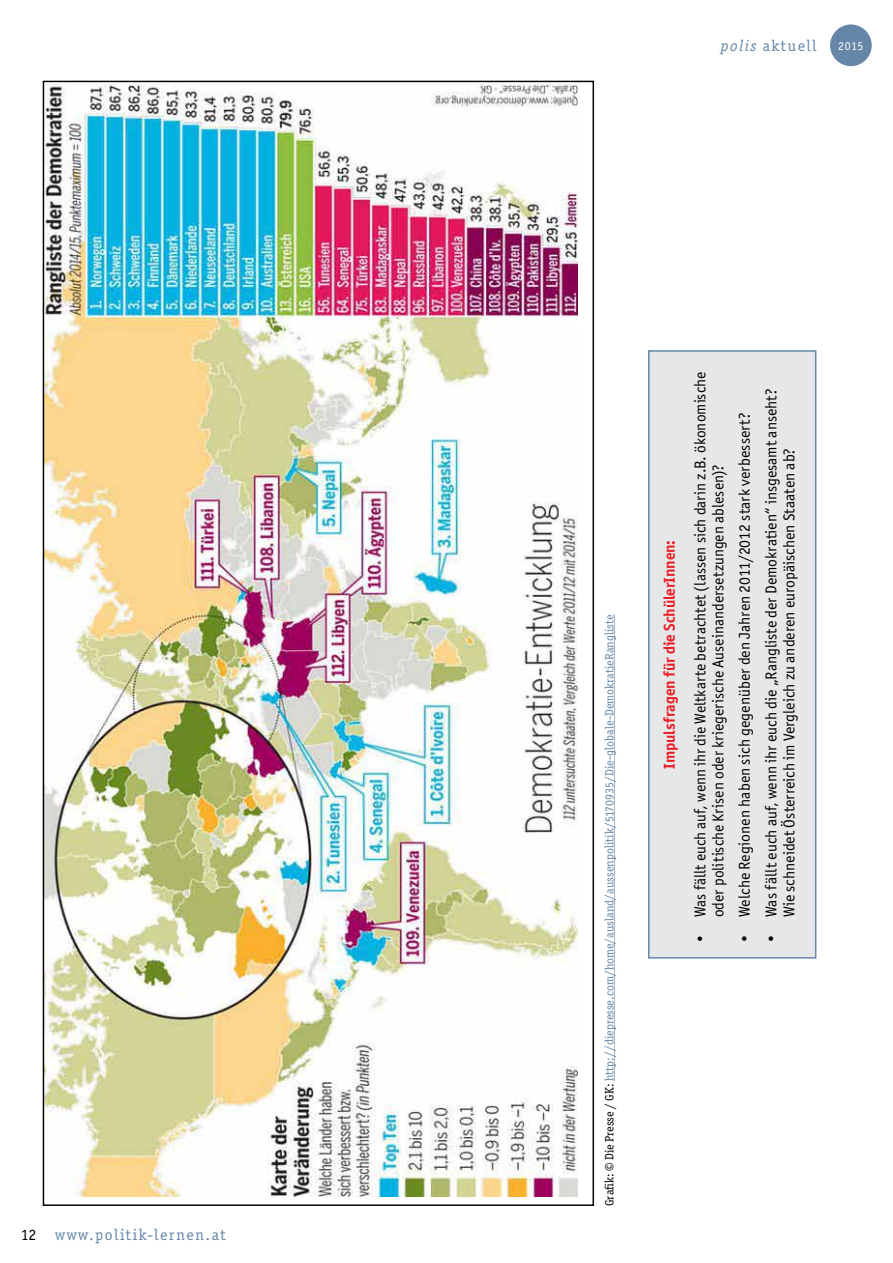
<style>
.page{position:relative;width:893px;height:1263px;background:#fff}
.page>*{position:absolute;margin:0;border:0;box-sizing:border-box;transform-origin:0 0}
.t1{font:15.75px/18px "Officina San ITC";color:#000}
.t2{font:15.75px "Officina Ser ITC";letter-spacing:.1em;color:#6586a7}
.t3{font:700 15.75px "Officina San ITC";letter-spacing:-.005em;color:#ed1d24}
.t4{font:15.75px "Officina Ser ITC";color:#000}
.t5{font:12px "Officina Ser ITC";color:#6586a7}
.t6{font:12px "Officina Ser ITC";color:#fff}
.s1{font-style:italic}
.s2{color:#000}
</style>
<div class="page">
<img style="left:45px;top:84px;width:533px;height:1113px">
<hr style="left:614px;top:614px;width:1px;height:467px;background:#a8b6cb">
<div style="left:649px;top:351px;width:167px;height:607px;background:#e6e7e8"></div>
<div style="left:648px;top:350px;width:168px;height:609px;border:2px solid #6586a7"></div>
<div style="left:831px;top:25px;width:40px;height:40px;background:#6586a7;border-radius:50%"></div>
<div style="left:830px;top:25px;width:42px;height:41px;border:2px solid #6586a7;border-radius:50%"></div>
<p class="t4" style="left:21px;top:1225px;width:17px">12</p>
<p class="t2" style="left:55px;top:1225px;width:172px">www.politik-lernen.at</p>
<p class="t2" style="left:721px;top:37px;width:97px"><span class="s1">polis</span> aktuell</p>
<p class="t6" style="left:838px;top:39px;width:27px">2015</p>
<p class="t5" style="left:602px;top:1206px;width:593px;rotate:-90deg"><span class="s2">Grafik: © Die Presse / GK:</span> http://diepresse.com/home/ausland/aussenpolitik/5170935/Die-globale-DemokratieRangliste</p>
<p class="t3" style="left:659px;top:769px;width:230px;rotate:-90deg">Impulsfragen für die SchülerInnen:</p>
<p class="t1" style="left:691px;top:917px;width:547px;text-indent:-27px;rotate:-90deg">• Was fällt euch auf, wenn ihr die Weltkarte betrachtet (lassen sich darin z.B. ökonomische oder politische Krisen oder kriegerische Auseinandersetzungen ablesen)?</p>
<p class="t1" style="left:735px;top:944px;width:533px;rotate:-90deg">• Welche Regionen haben sich gegenüber den Jahren 2011/2012 stark verbessert?</p>
<p class="t1" style="left:762px;top:917px;width:530px;text-indent:-27px;rotate:-90deg">• Was fällt euch auf, wenn ihr euch die „Rangliste der Demokratien“ insgesamt anseht?<br>Wie schneidet Österreich im Vergleich zu anderen europäischen Staaten ab?</p>
</div>
